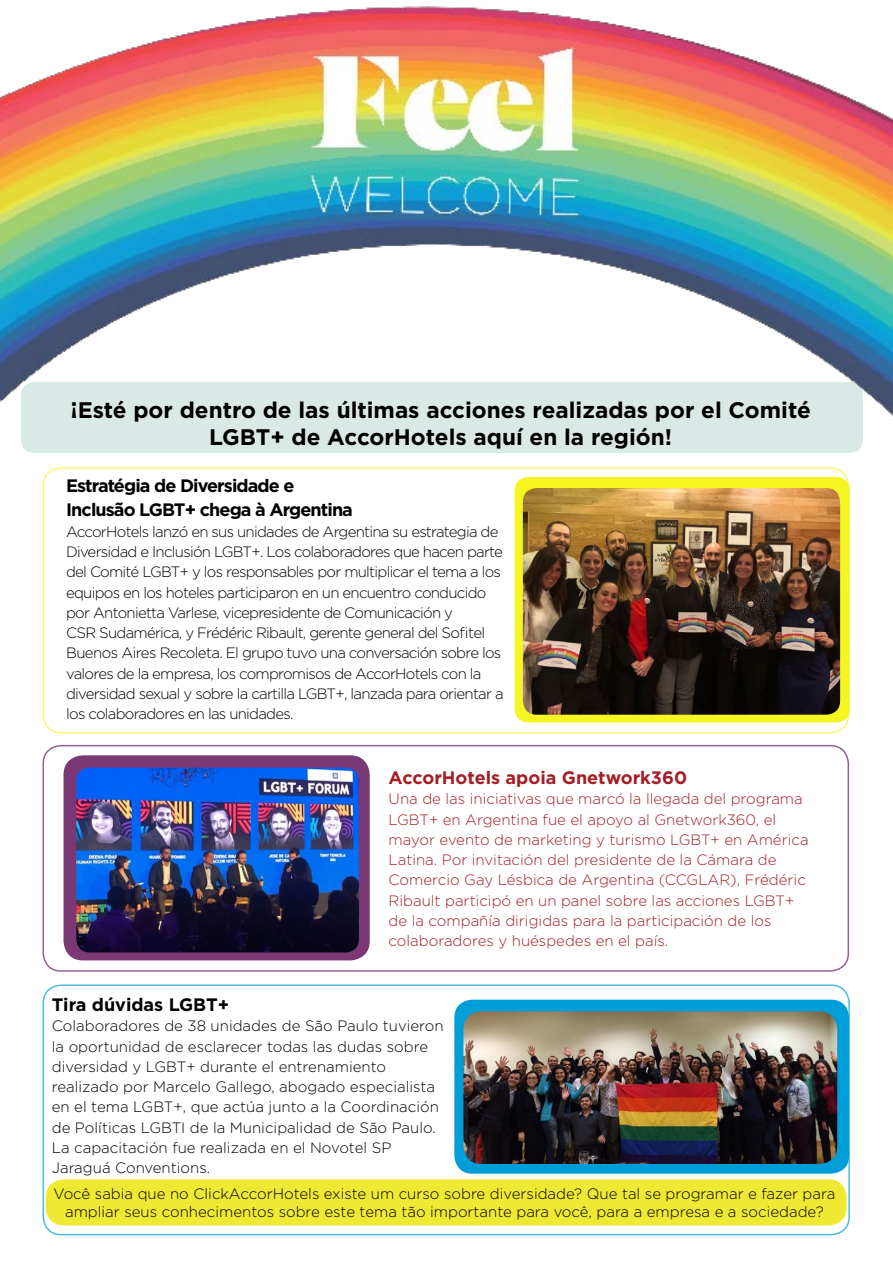
<style>
.page{position:relative;width:893px;height:1263px;background:#fff}
.page>*{position:absolute;margin:0;border:0;box-sizing:border-box;transform-origin:0 0}
.t1{font:700 22.5px/27px "Gotham";color:#000;text-align:center}
.t2{font:700 18px/24px "Gotham";letter-spacing:-.05em;color:#000}
.t3{font:700 18px "Gotham";color:#a41e24}
.t4{font:700 18px "Gotham";color:#000}
.t5{font:300 15px/20.2px "Gotham";letter-spacing:-.045em;color:#000}
.t6{font:300 15px/20.2px "Gotham";color:#000}
.t7{font:300 15px/20.2px "Gotham";color:#a41e24}
</style>
<div class="page">
<div style="left:46px;top:1179px;width:801px;height:46px;background:#f0e933;border-radius:18px"></div>
<img style="left:0;top:6px;width:893px;height:447px">
<div style="left:21px;top:382px;width:842px;height:71px;background:#d9eae6;border-radius:13px"></div>
<div style="left:43px;top:984px;width:807px;height:251px;border:2px solid #4dbbe4;border-radius:18px"></div>
<div style="left:43px;top:745px;width:806px;height:227px;border:2px solid #956091;border-radius:18px"></div>
<div style="left:43px;top:467px;width:806px;height:266px;border:2px solid #f8f864;border-radius:18px"></div>
<div style="left:64px;top:755px;width:306px;height:205px;background:#7a3875;border-radius:20px"></div>
<div style="left:515px;top:477px;width:335px;height:245px;background:#f5f521;border-radius:14px"></div>
<div style="left:454px;top:1000px;width:395px;height:174px;background:#009ed9;border-radius:18px"></div>
<img style="left:463px;top:1011px;width:374px;height:153px">
<img style="left:523px;top:488px;width:317px;height:227px">
<img style="left:76px;top:768px;width:283px;height:184px">
<h1 class="t1" style="left:70px;top:397px;width:742px">¡Esté por dentro de las últimas acciones realizadas por el Comité<br>LGBT+ de AccorHotels aquí en la región!</h1>
<p class="t2" style="left:66px;top:474px;width:288px">Estratégia de Diversidade e<br>Inclusão LGBT+ chega à Argentina</p>
<p class="t5" style="left:66px;top:521px;width:439px">AccorHotels lanzó en sus unidades de Argentina su estrategia de Diversidad e Inclusión LGBT+. Los colaboradores que hacen parte del Comité LGBT+ y los responsables por multiplicar el tema a los equipos en los hoteles participaron en un encuentro conducido por Antonietta Varlese, vicepresidente de Comunicación y<br>CSR Sudamérica, y Frédéric Ribault, gerente general del Sofitel Buenos Aires Recoleta. El grupo tuvo una conversación sobre los valores de la empresa, los compromisos de AccorHotels con la diversidad sexual y sobre la cartilla LGBT+, lanzada para orientar a los colaboradores en las unidades.</p>
<p class="t3" style="left:389px;top:766px;width:300px">AccorHotels apoia Gnetwork360</p>
<p class="t7" style="left:389px;top:788px;width:421px">Una de las iniciativas que marcó la llegada del programa LGBT+ en Argentina fue el apoyo al Gnetwork360, el mayor evento de marketing y turismo LGBT+ en América Latina. Por invitación del presidente de la Cámara de Comercio Gay Lésbica de Argentina (CCGLAR), Frédéric Ribault participó en un panel sobre las acciones LGBT+ de la compañía dirigidas para la participación de los colaboradores y huéspedes en el país.</p>
<p class="t4" style="left:52px;top:993px;width:179px">Tira dúvidas LGBT+</p>
<p class="t6" style="left:52px;top:1015px;width:393px">Colaboradores de 38 unidades de São Paulo tuvieron la oportunidad de esclarecer todas las dudas sobre diversidad y LGBT+ durante el entrenamiento realizado por Marcelo Gallego, abogado especialista en el tema LGBT+, que actúa junto a la Coordinación de Políticas LGBTI de la Municipalidad de São Paulo.<br>La capacitación fue realizada en el Novotel SP Jaraguá Conventions.</p>
<p class="t6" style="left:54px;top:1184px;width:783px;line-height:18px;text-align:center">Você sabia que no ClickAccorHotels existe um curso sobre diversidade? Que tal se programar e fazer para ampliar seus conhecimentos sobre este tema tão importante para você, para a empresa e a sociedade?</p>
</div>
